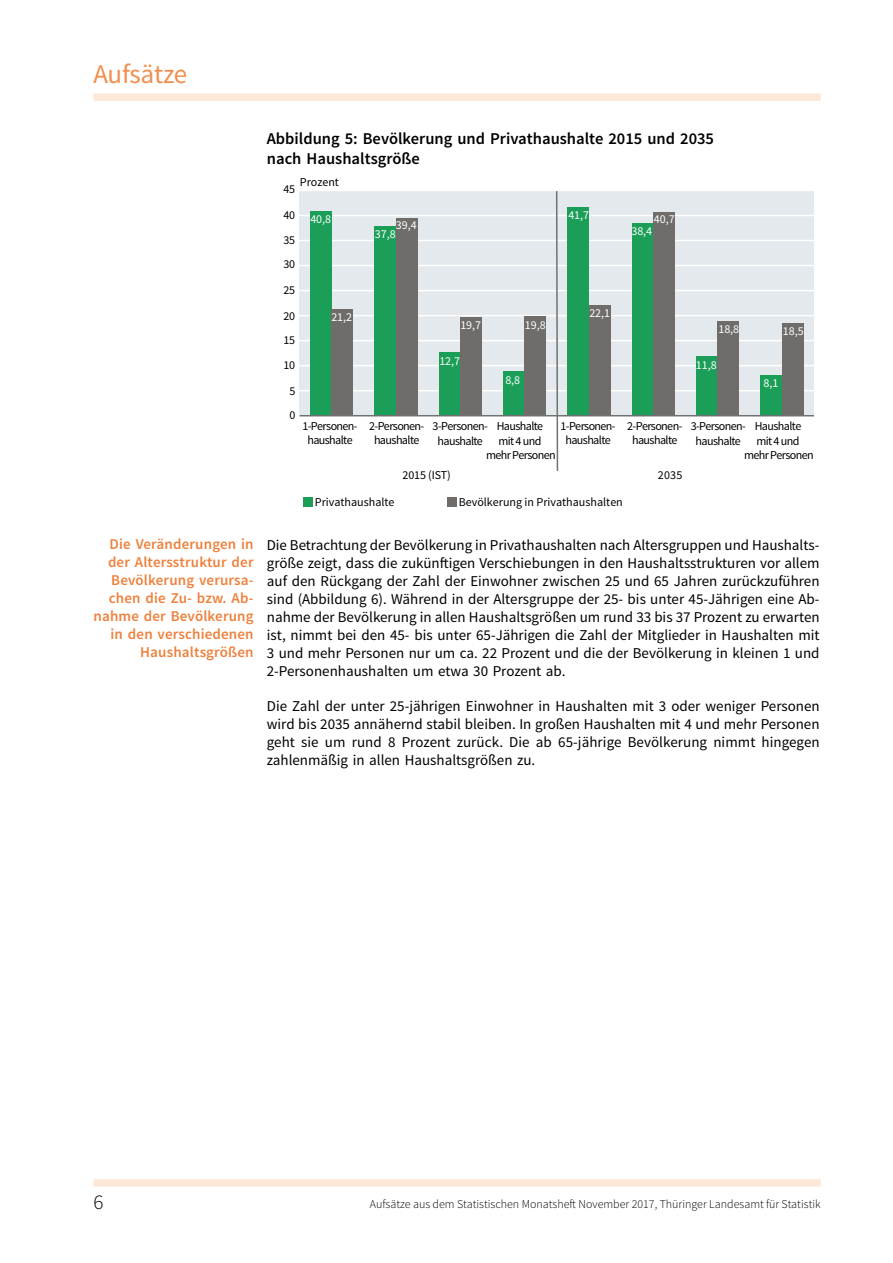
<style>
.page{position:relative;width:893px;height:1263px;background:#fff}
.page>*{position:absolute;margin:0;border:0;box-sizing:border-box;transform-origin:0 0}
.t1{font:27px "Source Sans Pro Regular 3";letter-spacing:-.01em;color:#f08f4e}
.t2{font:300 21px "Source Sans Pro";color:#000}
.t3{font:600 16.5px/19.8px "Source Sans Pro";color:#000}
.t4{font:15px/18px "Source Sans Pro";color:#000;text-align:justify}
.t5{font:600 15px/18px "Source Sans Pro";letter-spacing:.01em;color:#ee813c;text-align:right}
.t6{font:12px/14.4px "Source Sans Pro Regular 8";letter-spacing:-.05em;color:#000;text-align:center}
.t7{font:12px "Source Sans Pro Light 3";color:#000}
.t8{font:12px "Source Sans Pro Regular 8";color:#fff}
.t9{font:12px "Source Sans Pro Regular 8";color:#000}
</style>
<div class="page">
<div style="left:94px;top:1179px;width:727px;height:8px;background:#fde8d7"></div>
<div style="left:94px;top:93px;width:727px;height:8px;background:#fde8d7"></div>
<div style="left:300px;top:190px;width:514px;height:226px;background:#e3e9ec"></div>
<hr style="left:300px;top:390px;width:514px;height:1px;background:#fff">
<hr style="left:300px;top:365px;width:514px;height:1px;background:#fff">
<hr style="left:300px;top:340px;width:514px;height:1px;background:#fff">
<hr style="left:300px;top:315px;width:514px;height:1px;background:#fff">
<hr style="left:300px;top:290px;width:514px;height:1px;background:#fff">
<hr style="left:300px;top:265px;width:514px;height:1px;background:#fff">
<hr style="left:300px;top:240px;width:514px;height:1px;background:#fff">
<hr style="left:300px;top:215px;width:514px;height:1px;background:#fff">
<hr style="left:300px;top:190px;width:514px;height:1px;background:#fff">
<div style="left:310px;top:211px;width:22px;height:205px;background:#1b9e57"></div>
<div style="left:332px;top:310px;width:21px;height:106px;background:#706c6a"></div>
<div style="left:375px;top:226px;width:21px;height:190px;background:#1b9e57"></div>
<div style="left:396px;top:218px;width:21px;height:198px;background:#706c6a"></div>
<div style="left:439px;top:352px;width:21px;height:64px;background:#1b9e57"></div>
<div style="left:460px;top:317px;width:22px;height:99px;background:#706c6a"></div>
<div style="left:503px;top:372px;width:22px;height:44px;background:#1b9e57"></div>
<div style="left:525px;top:317px;width:21px;height:99px;background:#706c6a"></div>
<div style="left:567px;top:207px;width:22px;height:209px;background:#1b9e57"></div>
<div style="left:589px;top:305px;width:21px;height:111px;background:#706c6a"></div>
<div style="left:632px;top:223px;width:21px;height:193px;background:#1b9e57"></div>
<div style="left:653px;top:212px;width:22px;height:204px;background:#706c6a"></div>
<div style="left:696px;top:357px;width:22px;height:59px;background:#1b9e57"></div>
<div style="left:718px;top:322px;width:21px;height:94px;background:#706c6a"></div>
<div style="left:760px;top:375px;width:22px;height:41px;background:#1b9e57"></div>
<div style="left:782px;top:323px;width:21px;height:93px;background:#706c6a"></div>
<hr style="left:300px;top:415px;width:514px;height:1px;background:#707172">
<div style="left:303px;top:498px;width:9px;height:9px;background:#1b9e57"></div>
<div style="left:447px;top:498px;width:9px;height:9px;background:#706c6a"></div>
<svg style="left:555px;top:191px;width:4px;height:280px"></svg>
<h1 class="t1" style="left:94px;top:57px;width:95px">Aufsätze</h1>
<p class="t5" style="left:93px;top:536px;width:162px">Die Veränderungen in der Altersstruktur der<br>Bevölkerung verursa&shy;chen die Zu- bzw. Ab&shy;nahme der Bevölkerung in den verschiedenen<br>Haushaltsgrößen</p>
<p class="t3" style="left:267px;top:129px;width:449px">Abbildung 5: Bevölkerung und Privathaushalte 2015 und 2035 nach Haushaltsgröße</p>
<p class="t9" style="left:300px;top:175px;width:41px">Prozent</p>
<p class="t8" style="left:310px;top:212px;width:22px">40,8</p>
<p class="t6" style="left:283px;top:182px;width:13px">45</p>
<p class="t6" style="left:283px;top:208px;width:13px">40</p>
<p class="t6" style="left:283px;top:233px;width:13px">35</p>
<p class="t6" style="left:283px;top:257px;width:13px">30</p>
<p class="t6" style="left:283px;top:283px;width:13px">25</p>
<p class="t6" style="left:283px;top:308px;width:13px">20</p>
<p class="t6" style="left:283px;top:332px;width:13px">15</p>
<p class="t6" style="left:283px;top:358px;width:13px">10</p>
<p class="t6" style="left:289px;top:383px;width:7px">5</p>
<p class="t6" style="left:289px;top:407px;width:7px">0</p>
<p class="t8" style="left:331px;top:310px;width:22px">21,2</p>
<p class="t8" style="left:396px;top:218px;width:22px">39,4</p>
<p class="t8" style="left:375px;top:227px;width:22px">37,8</p>
<p class="t8" style="left:460px;top:317px;width:22px">19,7</p>
<p class="t8" style="left:439px;top:353px;width:22px">12,7</p>
<p class="t8" style="left:568px;top:208px;width:22px">41,7</p>
<p class="t8" style="left:654px;top:212px;width:22px">40,7</p>
<p class="t8" style="left:631px;top:224px;width:22px">38,4</p>
<p class="t8" style="left:525px;top:317px;width:22px">19,8</p>
<p class="t8" style="left:505px;top:373px;width:16px">8,8</p>
<p class="t8" style="left:589px;top:305px;width:22px">22,1</p>
<p class="t8" style="left:718px;top:322px;width:22px">18,8</p>
<p class="t8" style="left:696px;top:358px;width:22px">11,8</p>
<p class="t8" style="left:783px;top:323px;width:22px">18,5</p>
<p class="t8" style="left:763px;top:376px;width:16px">8,1</p>
<p class="t6" style="left:302px;top:419px;width:57px">1-Personen&shy;haushalte</p>
<p class="t6" style="left:369px;top:419px;width:57px">2-Personen&shy;haushalte</p>
<p class="t6" style="left:433px;top:419px;width:57px">3-Personen&shy;haushalte</p>
<p class="t6" style="left:486px;top:419px;width:71px">Haushalte<br>mit 4 und mehr Personen</p>
<p class="t6" style="left:560px;top:419px;width:57px">1-Personen&shy;haushalte</p>
<p class="t6" style="left:627px;top:419px;width:57px">2-Personen&shy;haushalte</p>
<p class="t6" style="left:691px;top:419px;width:57px">3-Personen&shy;haushalte</p>
<p class="t6" style="left:744px;top:419px;width:71px">Haushalte<br>mit 4 und mehr Personen</p>
<p class="t6" style="left:403px;top:468px;width:50px">2015 (IST)</p>
<p class="t6" style="left:658px;top:468px;width:26px">2035</p>
<p class="t9" style="left:315px;top:494px;width:81px">Privathaushalte</p>
<p class="t9" style="left:459px;top:494px;width:165px">Bevölkerung in Privathaushalten</p>
<p class="t4" style="left:267px;top:536px;width:554px">Die Betrachtung der Bevölkerung in Privathaushalten nach Altersgruppen und Haushalts&shy;größe zeigt, dass die zukünftigen Verschiebungen in den Haushaltsstrukturen vor allem auf den Rückgang der Zahl der Einwohner zwischen 25 und 65 Jahren zurückzuführen sind (Abbildung 6). Während in der Altersgruppe der 25- bis unter 45-Jährigen eine Ab&shy;nahme der Bevölkerung in allen Haushaltsgrößen um rund 33 bis 37 Prozent zu erwarten ist, nimmt bei den 45- bis unter 65-Jährigen die Zahl der Mitglieder in Haushalten mit 3 und mehr Personen nur um ca. 22 Prozent und die der Bevölkerung in kleinen 1 und 2-Personenhaushalten um etwa 30 Prozent ab.</p>
<p class="t4" style="left:267px;top:697px;width:554px">Die Zahl der unter 25-jährigen Einwohner in Haushalten mit 3 oder weniger Personen wird bis 2035 annähernd stabil bleiben. In großen Haushalten mit 4 und mehr Personen geht sie um rund 8 Prozent zurück. Die ab 65-jährige Bevölkerung nimmt hingegen zahlenmäßig in allen Haushaltsgrößen zu.</p>
<h2 class="t2" style="left:94px;top:1189px;width:12px">6</h2>
<p class="t7" style="left:370px;top:1197px;width:452px">Aufsätze aus dem Statistischen Monatsheft November 2017, Thüringer Landesamt für Statistik</p>
</div>
